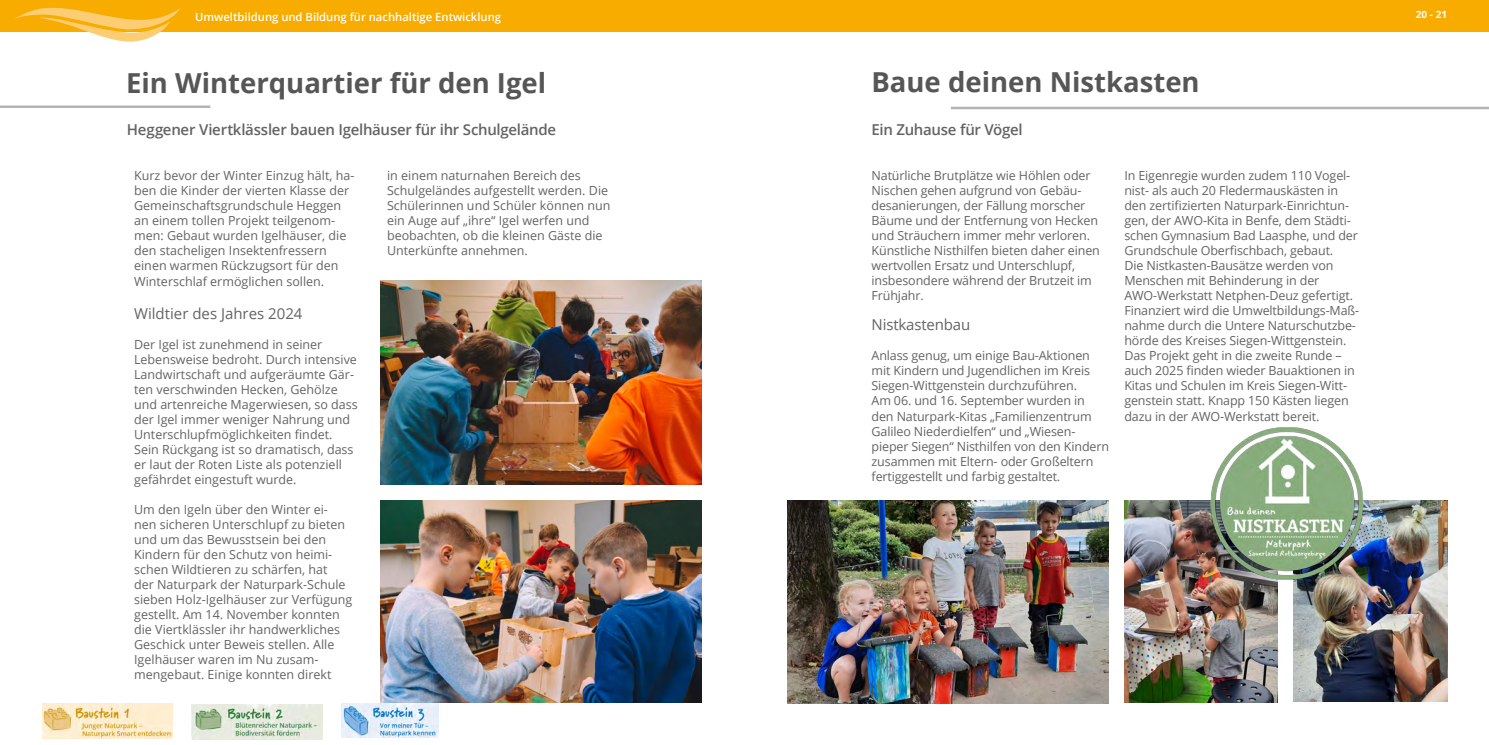
<style>
.page{position:relative;width:1489px;height:745px;background:#fff}
.page>*{position:absolute;margin:0;border:0;box-sizing:border-box;transform-origin:0 0}
.t1{font:700 27.5px "Open Sans";color:#555756}
.t2{font:600 15px "Open Sans";letter-spacing:-.015em;color:#626463}
.t3{font:15px "Open Sans";color:#626463}
.t4{font:12.5px/15px "Open Sans";letter-spacing:-.01em;color:#626463}
.t5{font:600 11.25px "Open Sans";color:#fff}
.t6{font:700 10px "Open Sans";color:#fff}
</style>
<div class="page">
<div style="left:0;top:0;width:1488px;height:32px;background:#f9ac00"></div>
<svg style="left:15px;top:7px;width:166px;height:35px"></svg>
<img style="left:43px;top:703px;width:130px;height:34px">
<img style="left:341px;top:703px;width:97px;height:34px">
<hr style="left:0;top:105px;width:210px;height:3px;background:#b1b4b4">
<img style="left:192px;top:704px;width:130px;height:34px">
<img style="left:380px;top:280px;width:322px;height:203px">
<img style="left:380px;top:500px;width:322px;height:202px">
<hr style="left:950px;top:107px;width:538px;height:2px;background:#b1b4b4">
<img style="left:787px;top:500px;width:321px;height:202px">
<img style="left:1124px;top:500px;width:153px;height:202px">
<img style="left:1293px;top:500px;width:153px;height:201px">
<img style="left:1203px;top:427px;width:167px;height:157px">
<p class="t5" style="left:195px;top:9px;width:307px">Umweltbildung und Bildung für nachhaltige Entwicklung</p>
<p class="t6" style="left:1415px;top:8px;width:33px">20 - 21</p>
<h1 class="t1" style="left:126px;top:63px;width:422px">Ein Winterquartier für den Igel</h1>
<p class="t2" style="left:127px;top:119px;width:430px">Heggener Viertklässler bauen Igelhäuser für ihr Schulgelände</p>
<p class="t4" style="left:134px;top:168px;width:222px">Kurz bevor der Winter Einzug hält, ha&shy;ben die Kinder der vierten Klasse der Gemeinschaftsgrundschule Heggen an einem tollen Projekt teilgenom&shy;men: Gebaut wurden Igelhäuser, die den stacheligen Insektenfressern einen warmen Rückzugsort für den Winterschlaf ermöglichen sollen.</p>
<p class="t3" style="left:134px;top:302px;width:170px">Wildtier des Jahres 2024</p>
<p class="t4" style="left:134px;top:336px;width:225px">Der Igel ist zunehmend in seiner Lebensweise bedroht. Durch intensive Landwirtschaft und aufgeräumte Gär&shy;ten verschwinden Hecken, Gehölze und artenreiche Magerwiesen, so dass der Igel immer weniger Nahrung und Unterschlupfmöglichkeiten findet.<br>Sein Rückgang ist so dramatisch, dass er laut der Roten Liste als potenziell gefährdet eingestuft wurde.</p>
<p class="t4" style="left:134px;top:501px;width:220px">Um den Igeln über den Winter ei&shy;nen sicheren Unterschlupf zu bieten und um das Bewusstsein bei den Kindern für den Schutz von heimi&shy;schen Wildtieren zu schärfen, hat<br>der Naturpark der Naturpark-Schule sieben Holz-Igelhäuser zur Verfügung gestellt. Am 14. November konnten die Viertklässler ihr handwerkliches Geschick unter Beweis stellen. Alle Igelhäuser waren im Nu zusam&shy;mengebaut. Einige konnten direkt</p>
<p class="t4" style="left:387px;top:168px;width:225px">in einem naturnahen Bereich des Schulgeländes aufgestellt werden. Die Schülerinnen und Schüler können nun ein Auge auf „ihre“ Igel werfen und beobachten, ob die kleinen Gäste die Unterkünfte annehmen.</p>
<h1 class="t1" style="left:871px;top:63px;width:330px">Baue deinen Nistkasten</h1>
<p class="t2" style="left:871px;top:119px;width:153px">Ein Zuhause für Vögel</p>
<p class="t4" style="left:871px;top:168px;width:230px">Natürliche Brutplätze wie Höhlen oder Nischen gehen aufgrund von Gebäu&shy;desanierungen, der Fällung morscher Bäume und der Entfernung von Hecken und Sträuchern immer mehr verloren.<br>Künstliche Nisthilfen bieten daher einen wertvollen Ersatz und Unterschlupf, insbesondere während der Brutzeit im Frühjahr.</p>
<p class="t3" style="left:871px;top:314px;width:100px">Nistkastenbau</p>
<p class="t4" style="left:871px;top:348px;width:239px">Anlass genug, um einige Bau-Aktionen mit Kindern und Jugendlichen im Kreis Siegen-Wittgenstein durchzuführen.<br>Am 06. und 16. September wurden in den Naturpark-Kitas „Familienzentrum Galileo Niederdielfen“ und „Wiesen&shy;pieper Siegen“ Nisthilfen von den Kindern zusammen mit Eltern- oder Großeltern fertiggestellt und farbig gestaltet.</p>
<p class="t4" style="left:1124px;top:168px;width:236px">In Eigenregie wurden zudem 110 Vogel&shy;nist- als auch 20 Fledermauskästen in den zertifizierten Naturpark-Einrichtun&shy;gen, der AWO-Kita in Benfe, dem Städti&shy;schen Gymnasium Bad Laasphe, und der Grundschule Oberfischbach, gebaut.<br>Die Nistkasten-Bausätze werden von Menschen mit Behinderung in der AWO-Werkstatt Netphen-Deuz gefertigt.<br>Finanziert wird die Umweltbildungs-Maß&shy;nahme durch die Untere Naturschutzbe&shy;hörde des Kreises Siegen-Wittgenstein.<br>Das Projekt geht in die zweite Runde – auch 2025 finden wieder Bauaktionen in Kitas und Schulen im Kreis Siegen-Witt&shy;genstein statt. Knapp 150 Kästen liegen dazu in der AWO-Werkstatt bereit.</p>
</div>
